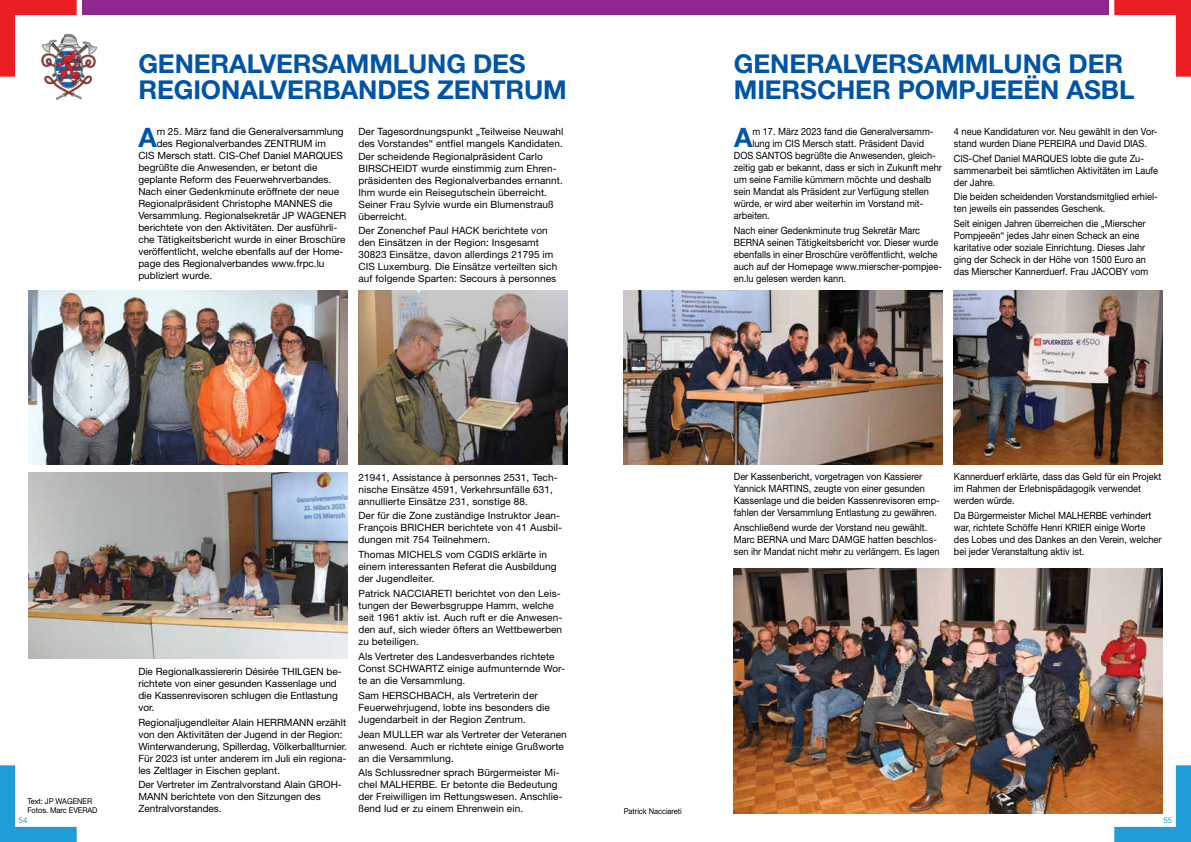
<style>
.page{position:relative;width:1191px;height:842px;background:#fff}
.page>*{position:absolute;margin:0;border:0;box-sizing:border-box;transform-origin:0 0}
.t1{font:700 26.8px "Helvetica Neue LT Std";color:#0054a6}
.t2{font:700 26px/26px "Helvetica Neue LT Std";letter-spacing:-.005em;color:#0054a6}
.t3{font:10px/12px "Helvetica Neue LT Std";color:#000}
.t4{font:10px/12px "Helvetica Neue LT Std";color:#000;scale:.92 1}
.t5{font:8px/9.6px "Helvetica Neue LT Std";letter-spacing:-.01em;color:#000;scale:.94 1}
.t6{font:8px "Helvetica Neue LT Std";color:#1e9dd8}
</style>
<div class="page">
<img style="left:44px;top:41px;width:54px;height:59px">
<img style="left:28px;top:472px;width:319px;height:186px">
<img style="left:358px;top:291px;width:209px;height:174px">
<img style="left:28px;top:291px;width:319px;height:174px">
<img style="left:734px;top:568px;width:428px;height:246px">
<img style="left:624px;top:291px;width:318px;height:174px">
<img style="left:954px;top:291px;width:208px;height:174px">
<svg style="left:0;top:765px;width:77px;height:77px"></svg>
<svg style="left:1114px;top:765px;width:77px;height:77px"></svg>
<img style="left:0;top:0;width:77px;height:77px">
<svg style="left:1114px;top:0;width:77px;height:77px"></svg>
<div style="left:82px;top:0;width:1026px;height:15px;background:#90278f"></div>
<h2 class="t2" style="left:138px;top:50px;width:430px">GENERALVERSAMMLUNG DES<br>REGIONALVERBANDES ZENTRUM</h2>
<h2 class="t2" style="left:734px;top:50px;width:402px">GENERALVERSAMMLUNG DER<br>MIERSCHER POMPJEEËN ASBL</h2>
<h1 class="t1" style="left:139px;top:121px;width:20px">A</h1>
<p class="t3" style="left:157px;top:125px;width:188px">m 25. März fand die Generalversammlung</p>
<h1 class="t1" style="left:734px;top:121px;width:20px">A</h1>
<p class="t4" style="left:752px;top:125px;width:198px">m 17. März 2023 fand die Generalversamm-</p>
<p class="t3" style="left:358px;top:125px;width:206px">Der Tagesordnungspunkt „Teilweise Neuwahl des Vorstandes“ entfiel mangels Kandidaten.</p>
<p class="t3" style="left:358px;top:150px;width:206px">Der scheidende Regionalpräsident Carlo BIRSCHEIDT wurde einstimmig zum Ehren&shy;präsidenten des Regionalverbandes ernannt.<br>Ihm wurde ein Reisegutschein überreicht.<br>Seiner Frau Sylvie wurde ein Blumenstrauß überreicht.</p>
<p class="t3" style="left:358px;top:224px;width:200px">Der Zonenchef Paul HACK berichtete von den Einsätzen in der Region: Insgesamt 30823 Einsätze, davon allerdings 21795 im CIS Luxemburg. Die Einsätze verteilten sich auf folgende Sparten: Secours à personnes</p>
<p class="t4" style="left:954px;top:125px;width:223px">4 neue Kandidaturen vor. Neu gewählt in den Vor&shy;stand wurden Diane PEREIRA und David DIAS.</p>
<p class="t4" style="left:954px;top:152px;width:223px">CIS-Chef Daniel MARQUES lobte die gute Zu&shy;sammenarbeit bei sämtlichen Aktivitäten im Laufe der Jahre.</p>
<p class="t4" style="left:954px;top:191px;width:223px">Die beiden scheidenden Vorstandsmitglied erhiel&shy;ten jeweils ein passendes Geschenk.</p>
<p class="t4" style="left:954px;top:218px;width:213px">Seit einigen Jahren überreichen die „Mierscher Pompjeeën“ jedes Jahr einen Scheck an eine karitative oder soziale Einrichtung. Dieses Jahr ging der Scheck in der Höhe von 1500 Euro an das Mierscher Kannerduerf. Frau JACOBY vom</p>
<p class="t4" style="left:752px;top:137px;width:188px">lung im CIS Mersch statt. Präsident David</p>
<p class="t4" style="left:734px;top:149px;width:221px">DOS SANTOS begrüßte die Anwesenden, gleich-</p>
<p class="t4" style="left:734px;top:161px;width:227px">zeitig gab er bekannt, dass er sich in Zukunft mehr</p>
<p class="t4" style="left:734px;top:173px;width:216px">um seine Familie kümmern möchte und deshalb</p>
<p class="t4" style="left:734px;top:185px;width:213px">sein Mandat als Präsident zur Verfügung stellen</p>
<p class="t4" style="left:734px;top:197px;width:207px">würde, er wird aber weiterhin im Vorstand mit-</p>
<p class="t4" style="left:734px;top:209px;width:41px">arbeiten.</p>
<p class="t4" style="left:734px;top:224px;width:228px">Nach einer Gedenkminute trug Sekretär Marc BERNA seinen Tätigkeitsbericht vor. Dieser wurde ebenfalls in einer Broschüre veröffentlicht, welche auch auf der Homepage www.mierscher-pompjee&shy;en.lu gelesen werden kann.</p>
<p class="t3" style="left:157px;top:137px;width:171px">des Regionalverbandes ZENTRUM im</p>
<p class="t3" style="left:138px;top:149px;width:206px">CIS Mersch statt. CIS-Chef Daniel MARQUES</p>
<p class="t3" style="left:138px;top:161px;width:181px">begrüßte die Anwesenden, er betont die</p>
<p class="t3" style="left:138px;top:173px;width:194px">geplante Reform des Feuerwehrverbandes.</p>
<p class="t3" style="left:138px;top:185px;width:202px">Nach einer Gedenkminute eröffnete der neue</p>
<p class="t3" style="left:138px;top:197px;width:196px">Regionalpräsident Christophe MANNES die</p>
<p class="t3" style="left:138px;top:209px;width:209px">Versammlung. Regionalsekretär JP WAGENER</p>
<p class="t3" style="left:138px;top:221px;width:200px">berichtete von den Aktivitäten. Der ausführli-</p>
<p class="t3" style="left:138px;top:233px;width:208px">che Tätigkeitsbericht wurde in einer Broschüre</p>
<p class="t3" style="left:138px;top:245px;width:207px">veröffentlicht, welche ebenfalls auf der Home-</p>
<p class="t3" style="left:138px;top:257px;width:188px">page des Regionalverbandes www.frpc.lu</p>
<p class="t3" style="left:138px;top:269px;width:75px">publiziert wurde.</p>
<p class="t5" style="left:27px;top:796px;width:76px">Text: JP WAGENER<br>Fotos. Marc EVERAD</p>
<p class="t3" style="left:138px;top:665px;width:205px">Die Regionalkassiererin Désirée THILGEN be&shy;richtete von einer gesunden Kassenlage und die Kassenrevisoren schlugen die Entlastung vor.</p>
<p class="t3" style="left:138px;top:716px;width:210px">Regionaljugendleiter Alain HERRMANN erzählt von den Aktivitäten der Jugend in der Region:<br>Winterwanderung, Spillerdag, Völkerballturnier.<br>Für 2023 ist unter anderem im Juli ein regiona&shy;les Zeltlager in Eischen geplant.</p>
<p class="t3" style="left:138px;top:779px;width:205px">Der Vertreter im Zentralvorstand Alain GROH-<br>MANN berichtete von den Sitzungen des<br>Zentralvorstandes.</p>
<p class="t3" style="left:358px;top:471px;width:201px">21941, Assistance à personnes 2531, Tech&shy;nische Einsätze 4591, Verkehrsunfälle 631, annullierte Einsätze 231, sonstige 88.</p>
<p class="t3" style="left:358px;top:510px;width:205px">Der für die Zone zuständige Instruktor Jean-<br>François BRICHER berichtete von 41 Ausbil&shy;dungen mit 754 Teilnehmern.</p>
<p class="t3" style="left:358px;top:548px;width:200px">Thomas MICHELS vom CGDIS erklärte in einem interessanten Referat die Ausbildung der Jugendleiter.</p>
<p class="t3" style="left:358px;top:587px;width:205px">Patrick NACCIARETI berichtet von den Leis&shy;tungen der Bewerbsgruppe Hamm, welche seit 1961 aktiv ist. Auch ruft er die Anwesen&shy;den auf, sich wieder öfters an Wettbewerben zu beteiligen.</p>
<p class="t3" style="left:358px;top:650px;width:208px">Als Vertreter des Landesverbandes richtete<br>Const SCHWARTZ einige aufmunternde Wor&shy;te an die Versammlung.</p>
<p class="t3" style="left:358px;top:689px;width:193px">Sam HERSCHBACH, als Vertreterin der<br>Feuerwehrjugend, lobte ins besonders die<br>Jugendarbeit in der Region Zentrum.</p>
<p class="t3" style="left:358px;top:728px;width:210px">Jean MULLER war als Vertreter der Veteranen anwesend. Auch er richtete einige Grußworte an die Versammlung.</p>
<p class="t3" style="left:358px;top:767px;width:206px">Als Schlussredner sprach Bürgermeister Mi&shy;chel MALHERBE. Er betonte die Bedeutung der Freiwilligen im Rettungswesen. Anschlie&shy;ßend lud er zu einem Ehrenwein ein.</p>
<p class="t4" style="left:734px;top:470px;width:225px">Der Kassenbericht, vorgetragen von Kassierer Yannick MARTINS, zeugte von einer gesunden Kassenlage und die beiden Kassenrevisoren emp&shy;fahlen der Versammlung Entlastung zu gewähren.</p>
<p class="t4" style="left:734px;top:521px;width:225px">Anschließend wurde der Vorstand neu gewählt.<br>Marc BERNA und Marc DAMGE hatten beschlos&shy;sen ihr Mandat nicht mehr zu verlängern. Es lagen</p>
<p class="t4" style="left:954px;top:470px;width:227px">Kannerduerf erklärte, dass das Geld für ein Projekt im Rahmen der Erlebnispädagogik verwendet werden würde.</p>
<p class="t4" style="left:954px;top:509px;width:227px">Da Bürgermeister Michel MALHERBE verhindert war, richtete Schöffe Henri KRIER einige Worte des Lobes und des Dankes an den Verein, welcher bei jeder Veranstaltung aktiv ist.</p>
<p class="t5" style="left:624px;top:806px;width:63px">Patrick Nacciareti</p>
<p class="t6" style="left:19px;top:816px;width:10px">54</p>
<p class="t6" style="left:1163px;top:816px;width:10px">55</p>
</div>
